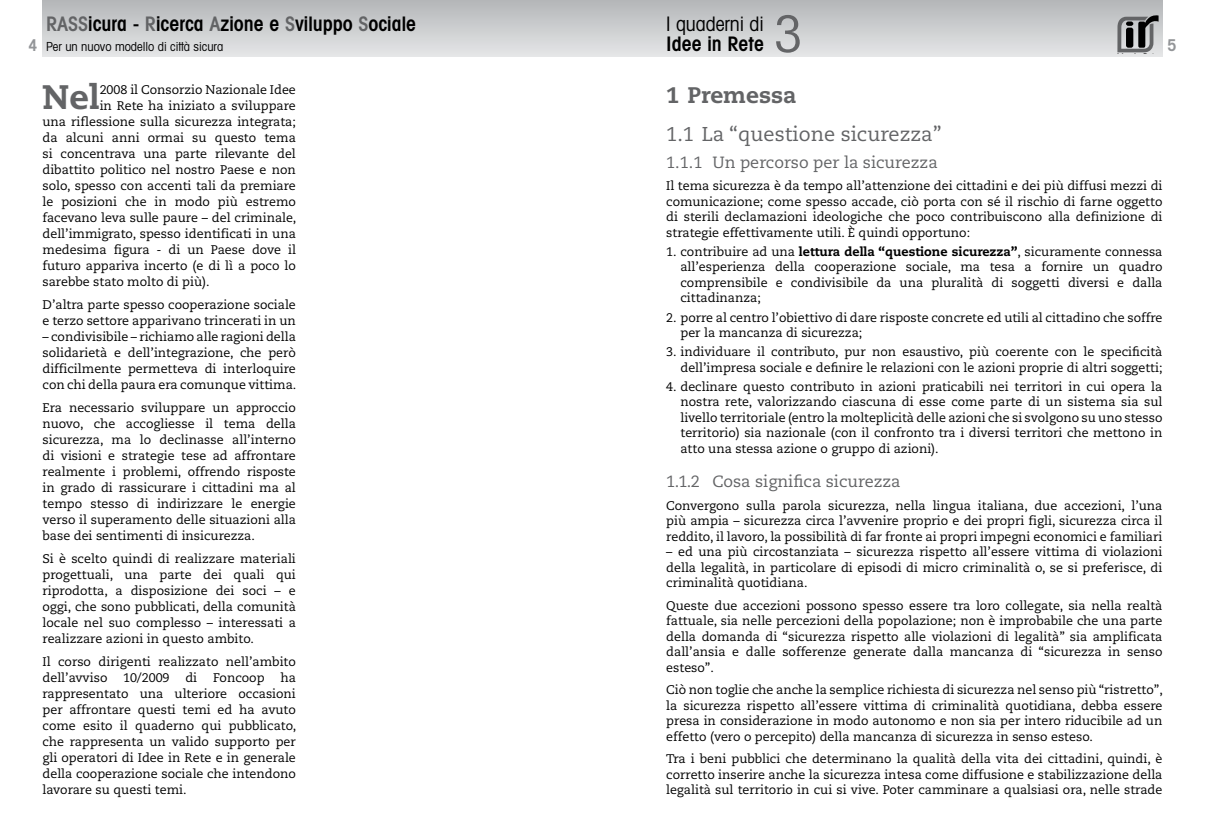
<style>
.page{position:relative;width:1205px;height:837px;background:#fff}
.page>*{position:absolute;margin:0;border:0;box-sizing:border-box;transform-origin:0 0}
.t1{font:condensed 50.5px "Avant Garde";color:#636466}
.t2{font:800 33.88px "Caecilia";color:#636466}
.t3{font:800 22.5px "Caecilia";color:#636466}
.t4{font:600 condensed 20px "Avant Garde";color:#000}
.t5{font:20px "Caecilia";color:#636466}
.t6{font:condensed 20px "Avant Garde";letter-spacing:-.005em;color:#000}
.t7{font:16.25px "Caecilia";color:#636466}
.t8{font:600 condensed 16.25px "Avant Garde";color:#939598}
.t9{font:12.5px/16px "Caecilia";color:#000;text-align:justify}
.t10{font:condensed 12.5px "Avant Garde";letter-spacing:-.005em;color:#000}
.s1{color:#636466}
.s2{font-weight:800}
</style>
<div class="page">
<div style="left:43px;top:0;width:559px;height:57px;background:linear-gradient(to bottom,#b4b6b8,#e6e7e8)"></div>
<div style="left:602px;top:0;width:560px;height:57px;background:linear-gradient(to bottom,#b4b6b8,#e5e6e7)"></div>
<svg style="left:1117px;top:15px;width:41px;height:37px"></svg>
<div style="left:1126px;top:28px;width:7px;height:20px;background:#000;border-radius:2px"></div>
<h3 class="t8" style="left:29px;top:36px;width:11px">4</h3>
<h3 class="t6" style="left:666px;top:12px;width:99px">I quaderni di</h3>
<h1 class="t1" style="left:774px;top:3px;width:30px">3</h1>
<h3 class="t4" style="left:46px;top:11px;width:371px"><span class="s1">RASS</span>icura - <span class="s1">R</span>icerca <span class="s1">A</span>zione e <span class="s1">S</span>viluppo <span class="s1">S</span>ociale</h3>
<p class="t10" style="left:46px;top:39px;width:179px">Per un nuovo modello di città sicura</p>
<h3 class="t4" style="left:666px;top:32px;width:99px">Idee in Rete</h3>
<h3 class="t8" style="left:1167px;top:36px;width:11px">5</h3>
<h2 class="t2" style="left:43px;top:76px;width:59px">Nel</h2>
<p class="t9" style="left:100px;top:82px;width:198px">2008 il Consorzio Nazionale Idee</p>
<p class="t9" style="left:100px;top:98px;width:198px">in Rete ha iniziato a sviluppare</p>
<p class="t9" style="left:43px;top:114px;width:255px">una riflessione sulla sicurezza integrata;</p>
<p class="t9" style="left:43px;top:130px;width:255px">da alcuni anni ormai su questo tema</p>
<p class="t9" style="left:43px;top:146px;width:255px">si concentrava una parte rilevante del</p>
<p class="t9" style="left:43px;top:162px;width:255px">dibattito politico nel nostro Paese e non</p>
<p class="t9" style="left:43px;top:178px;width:255px">solo, spesso con accenti tali da premiare</p>
<p class="t9" style="left:43px;top:194px;width:255px">le posizioni che in modo più estremo</p>
<p class="t9" style="left:43px;top:210px;width:255px">facevano leva sulle paure – del criminale,</p>
<p class="t9" style="left:43px;top:226px;width:255px">dell’immigrato, spesso identificati in una</p>
<p class="t9" style="left:43px;top:242px;width:255px">medesima figura - di un Paese dove il</p>
<p class="t9" style="left:43px;top:258px;width:255px">futuro appariva incerto (e di lì a poco lo</p>
<p class="t9" style="left:43px;top:274px;width:168px">sarebbe stato molto di più).</p>
<p class="t9" style="left:43px;top:297px;width:255px">D’altra parte spesso cooperazione sociale e terzo settore apparivano trincerati in un</p>
<p class="t9" style="left:43px;top:329px;width:255px">– condivisibile – richiamo alle ragioni della solidarietà e dell’integrazione, che però difficilmente permetteva di interloquire con chi della paura era comunque vittima.</p>
<p class="t9" style="left:43px;top:400px;width:255px">Era necessario sviluppare un approccio nuovo, che accogliesse il tema della sicurezza, ma lo declinasse all’interno di visioni e strategie tese ad affrontare realmente i problemi, offrendo risposte in grado di rassicurare i cittadini ma al tempo stesso di indirizzare le energie verso il superamento delle situazioni alla base dei sentimenti di insicurezza.</p>
<p class="t9" style="left:43px;top:551px;width:255px">Si è scelto quindi di realizzare materiali progettuali, una parte dei quali qui riprodotta, a disposizione dei soci – e oggi, che sono pubblicati, della comunità locale nel suo complesso – interessati a realizzare azioni in questo ambito.</p>
<p class="t9" style="left:43px;top:654px;width:255px">Il corso dirigenti realizzato nell’ambito dell’avviso</p>
<p class="t9" style="left:123px;top:670px;width:48px">10/2009</p>
<p class="t9" style="left:185px;top:670px;width:13px">di</p>
<p class="t9" style="left:213px;top:670px;width:53px">Foncoop</p>
<p class="t9" style="left:43px;top:670px;width:255px;text-indent:238px">ha rappresentato una ulteriore occasioni per affrontare questi temi ed ha avuto come esito il quaderno qui pubblicato, che rappresenta un valido supporto per gli operatori di Idee in Rete e in generale della cooperazione sociale che intendono lavorare su questi temi.</p>
<h3 class="t3" style="left:666px;top:81px;width:132px">1 Premessa</h3>
<h3 class="t5" style="left:666px;top:122px;width:277px">1.1 La “questione sicurezza”</h3>
<h3 class="t7" style="left:666px;top:153px;width:273px">1.1.1 Un percorso per la sicurezza</h3>
<p class="t9" style="left:666px;top:178px;width:498px;line-height:15.5px">Il tema sicurezza è da tempo all’attenzione dei cittadini e dei più diffusi mezzi di comunicazione; come spesso accade, ciò porta con sé il rischio di farne oggetto di sterili declamazioni ideologiche che poco contribuiscono alla definizione di strategie effettivamente utili. È quindi opportuno:</p>
<p class="t9" style="left:680px;top:244px;width:483px;line-height:15.5px;text-indent:-14px">1. contribuire ad una <span class="s2">lettura della “questione sicurezza”</span>, sicuramente connessa all’esperienza della cooperazione sociale, ma tesa a fornire un quadro comprensibile e condivisibile da una pluralità di soggetti diversi e dalla cittadinanza;</p>
<p class="t9" style="left:680px;top:309px;width:483px;line-height:15.5px;text-indent:-14px">2. porre al centro l’obiettivo di dare risposte concrete ed utili al cittadino che soffre per la mancanza di sicurezza;</p>
<p class="t9" style="left:666px;top:344px;width:498px;line-height:15.5px;text-align:right">3. individuare il contributo, pur non esaustivo, più coerente con le specificità dell’impresa sociale e definire le relazioni con le azioni proprie di altri soggetti;</p>
<p class="t9" style="left:680px;top:378px;width:483px;line-height:15.5px;text-indent:-14px">4. declinare questo contributo in azioni praticabili nei territori in cui opera la nostra rete, valorizzando ciascuna di esse come parte di un sistema sia sul livello territoriale (entro la molteplicità delle azioni che si svolgono su uno stesso territorio) sia nazionale (con il confronto tra i diversi territori che mettono in atto una stessa azione o gruppo di azioni).</p>
<h3 class="t7" style="left:666px;top:472px;width:236px">1.1.2 Cosa significa sicurezza</h3>
<p class="t9" style="left:666px;top:497px;width:498px;line-height:15.5px">Convergono sulla parola sicurezza, nella lingua italiana, due accezioni, l’una più ampia – sicurezza circa l’avvenire proprio e dei propri figli, sicurezza circa il reddito, il lavoro, la possibilità di far fronte ai propri impegni economici e familiari</p>
<p class="t9" style="left:666px;top:544px;width:498px;line-height:15.5px">– ed una più circostanziata – sicurezza rispetto all’essere vittima di violazioni della legalità, in particolare di episodi di micro criminalità o, se si preferisce, di criminalità quotidiana.</p>
<p class="t9" style="left:666px;top:597px;width:498px;line-height:15.5px">Queste due accezioni possono spesso essere tra loro collegate, sia nella realtà fattuale, sia nelle percezioni della popolazione; non è improbabile che una parte della domanda di “sicurezza rispetto alle violazioni di legalità” sia amplificata dall’ansia e dalle sofferenze generate dalla mancanza di “sicurezza in senso esteso”.</p>
<p class="t9" style="left:666px;top:682px;width:498px;line-height:15.5px">Ciò non toglie che anche la semplice richiesta di sicurezza nel senso più “ristretto”, la sicurezza rispetto all’essere vittima di criminalità quotidiana, debba essere presa in considerazione in modo autonomo e non sia per intero riducibile ad un effetto (vero o percepito) della mancanza di sicurezza in senso esteso.</p>
<p class="t9" style="left:666px;top:751px;width:498px;line-height:15.5px">Tra i beni pubblici che determinano la qualità della vita dei cittadini, quindi, è corretto inserire anche la sicurezza intesa come diffusione e stabilizzazione della legalità sul territorio in cui si vive. Poter camminare a qualsiasi ora, nelle strade</p>
</div>
